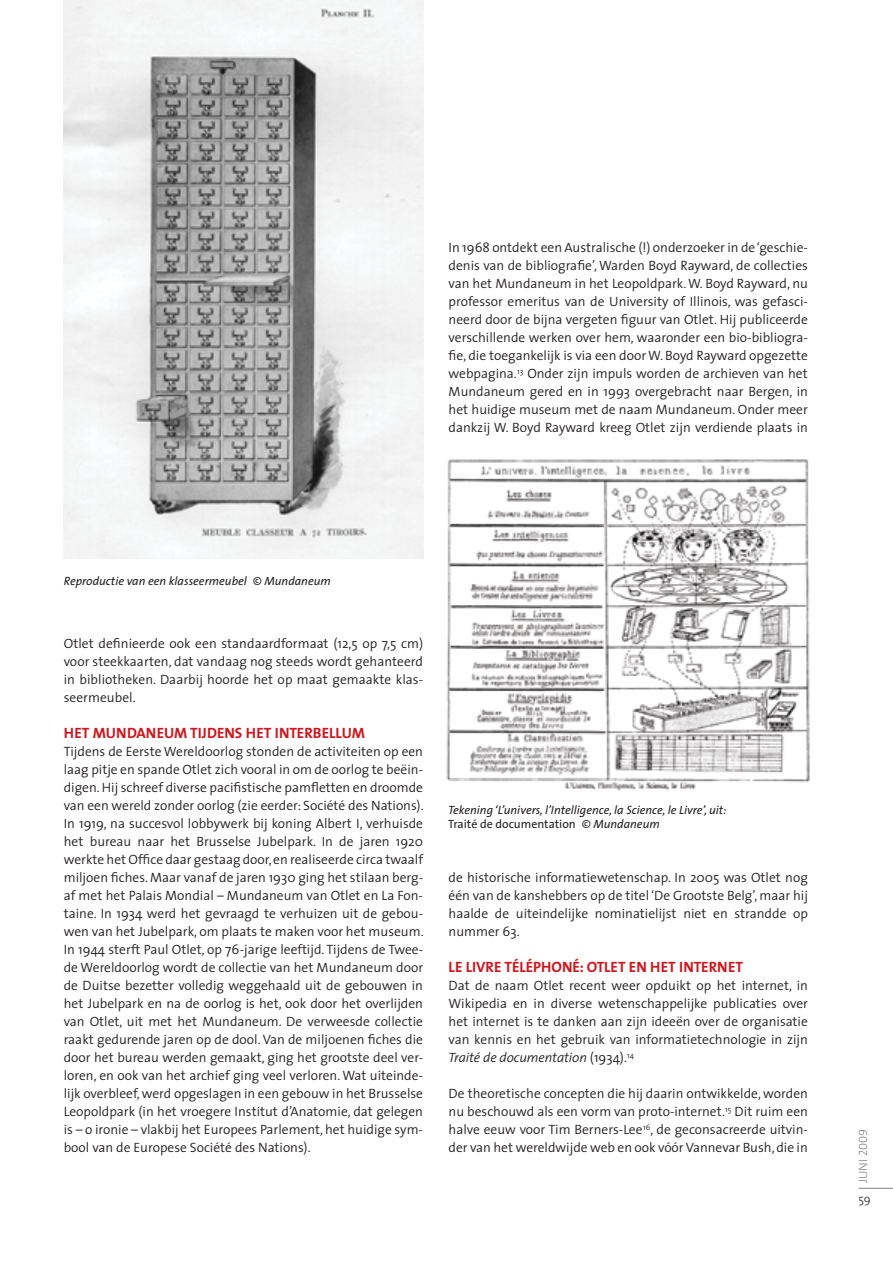
<style>
.page{position:relative;width:893px;height:1263px;background:#fff}
.page>*{position:absolute;margin:0;border:0;box-sizing:border-box;transform-origin:0 0}
.t1{font:700 15px "The Sans";color:#ce171e}
.t2{font:300 13.5px/18px "The Sans";color:#231f20;text-align:justify}
.t3{font:italic 12px/14.4px "The Sans";color:#231f20}
.t4{font:12px "The Sans Light Caps";letter-spacing:.01em;color:#808285}
.t5{font:300 12px "The Sans";color:#231f20}
.s1{font-style:normal}
.s2{font-style:italic}
</style>
<div class="page">
<img style="left:64px;top:0;width:359px;height:558px">
<img style="left:446px;top:459px;width:364px;height:332px">
<hr style="left:858px;top:1188px;width:35px;height:1px;background:#808285">
<p class="t2" style="left:449px;top:238px;width:361px">In 1968 ontdekt een Australische (!) onderzoeker in de ‘geschie&shy;denis van de bibliografie’, Warden Boyd Rayward, de collecties van het Mundaneum in het Leopoldpark. W. Boyd Rayward, nu professor emeritus van de University of Illinois, was gefasci&shy;neerd door de bijna vergeten figuur van Otlet. Hij publiceerde verschillende werken over hem, waaronder een bio-bibliogra&shy;fie, die toegankelijk is via een door W. Boyd Rayward opgezette webpagina.<sup>13</sup> Onder zijn impuls worden de archieven van het Mundaneum gered en in 1993 overgebracht naar Bergen, in het huidige museum met de naam Mundaneum. Onder meer dankzij W. Boyd Rayward kreeg Otlet zijn verdiende plaats in</p>
<p class="t3" style="left:64px;top:573px;width:269px">Reproductie van een klasseermeubel © Mundaneum</p>
<p class="t2" style="left:64px;top:634px;width:361px">Otlet definieerde ook een standaardformaat (12,5 op 7,5 cm) voor steekkaarten, dat vandaag nog steeds wordt gehanteerd in bibliotheken. Daarbij hoorde het op maat gemaakte klas&shy;seermeubel.</p>
<p class="t1" style="left:64px;top:720px;width:302px">HET MUNDANEUM TIJDENS H ET INTERBELLUM</p>
<p class="t2" style="left:64px;top:742px;width:361px">Tijdens de Eerste Wereldoorlog stonden de activiteiten op een laag pitje en spande Otlet zich vooral in om de oorlog te beëin&shy;digen. Hij schreef diverse pacifistische pamfletten en droomde van een wereld zonder oorlog (zie eerder: Société des Nations).<br>In 1919, na succesvol lobbywerk bij koning Albert I, verhuisde het bureau naar het Brusselse Jubelpark. In de jaren 1920 werkte het Office daar gestaag door, en realiseerde circa twaalf miljoen fiches. Maar vanaf de jaren 1930 ging het stilaan berg&shy;af met het Palais Mondial – Mundaneum van Otlet en La Fon&shy;taine. In 1934 werd het gevraagd te verhuizen uit de gebou&shy;wen van het Jubelpark, om plaats te maken voor het museum.<br>In 1944 sterft Paul Otlet, op 76-jarige leeftijd. Tijdens de Twee&shy;de Wereldoorlog wordt de collectie van het Mundaneum door de Duitse bezetter volledig weggehaald uit de gebouwen in het Jubelpark en na de oorlog is het, ook door het overlijden van Otlet, uit met het Mundaneum. De verweesde collectie raakt gedurende jaren op de dool. Van de miljoenen fiches die door het bureau werden gemaakt, ging het grootste deel ver&shy;loren, en ook van het archief ging veel verloren. Wat uiteinde&shy;lijk overbleef, werd opgeslagen in een gebouw in het Brusselse Leopoldpark (in het vroegere Institut d’Anatomie, dat gelegen is – o ironie – vlakbij het Europees Parlement, het huidige sym&shy;bool van de Europese Société des Nations).</p>
<p class="t3" style="left:448px;top:802px;width:280px">Tekening ‘L’univers, l’Intelligence, la Science, le Livre’, uit:<br><span class="s1">Traité de documentation</span> © Mundaneum</p>
<p class="t2" style="left:449px;top:868px;width:361px">de historische informatiewetenschap. In 2005 was Otlet nog één van de kanshebbers op de titel ‘De Grootste Belg’, maar hij haalde de uiteindelijke nominatielijst niet en strandde op nummer 63.</p>
<p class="t1" style="left:449px;top:954px;width:95px">LE LIVRE TÉLÉPHO</p>
<p class="t1" style="left:562px;top:954px;width:182px">NÉ: OTLET EN H ET INTERNET</p>
<p class="t2" style="left:449px;top:976px;width:361px">Dat de naam Otlet recent weer opduikt op het internet, in Wikipedia en in diverse wetenschappelijke publicaties over het internet is te danken aan zijn ideeën over de organisatie van kennis en het gebruik van informatietechnologie in zijn <span class="s2">Traité de documentation</span> (1934).<sup>14</sup></p>
<p class="t2" style="left:449px;top:1084px;width:361px">De theoretische concepten die hij daarin ontwikkelde, worden nu beschouwd als een vorm van proto-internet.<sup>15</sup> Dit ruim een halve eeuw voor Tim Berners-Lee<sup>16</sup>, de geconsacreerde uitvin&shy;der van het wereldwijde web en ook vóór Vannevar Bush, die in</p>
<p class="t4" style="left:853px;top:1183px;width:56px;rotate:-90deg">juni 2009</p>
<p class="t5" style="left:858px;top:1189px;width:14px">59</p>
</div>
